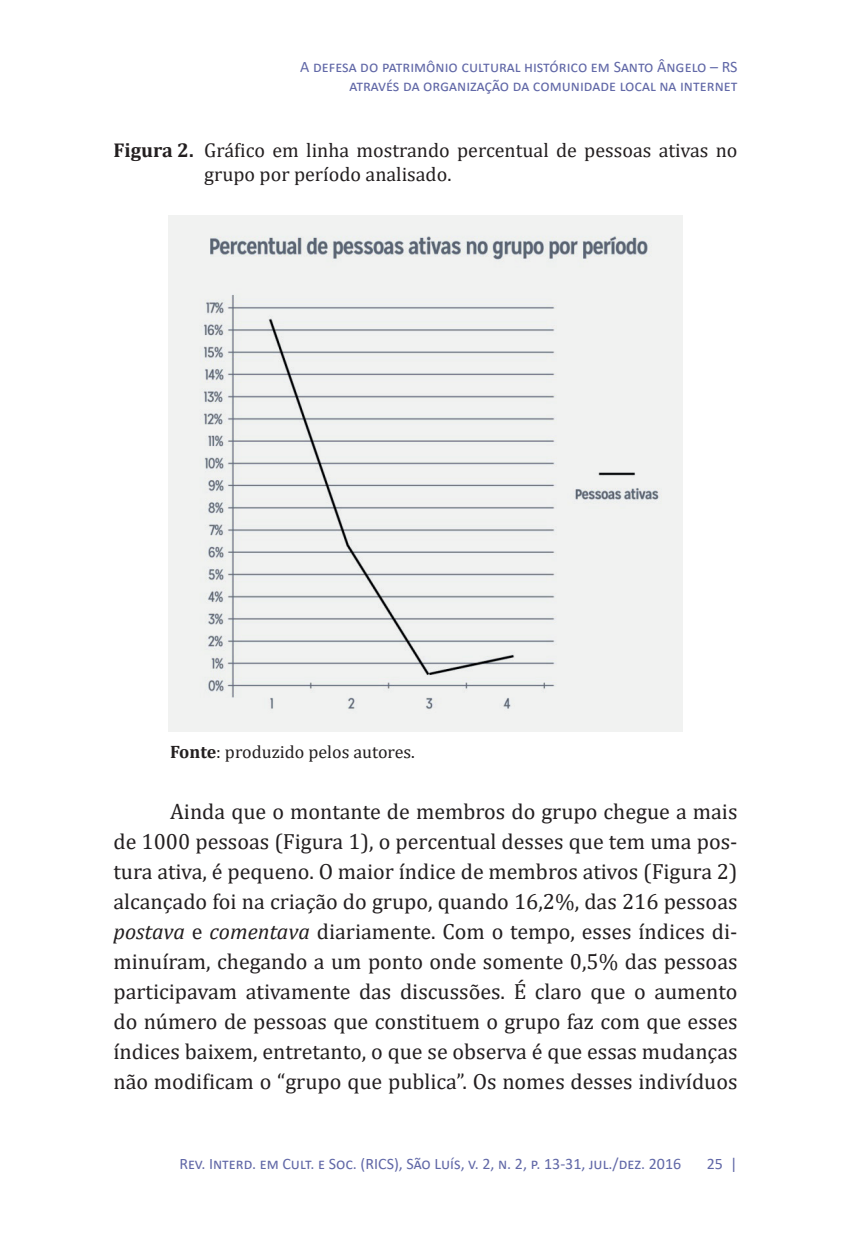
<style>
.page{position:relative;width:851px;height:1248px;background:#fff}
.page>*{position:absolute;margin:0;border:0;box-sizing:border-box;transform-origin:0 0}
._01_Paragrafo{font:22px/30px "Cambria";color:#231f20;text-align:justify}
.t1{font:20px/24px "Cambria";color:#231f20}
.t2{font:18px "Cambria";color:#231f20}
.t3{font:16px/19.2px "Calibri";color:#6168a7;text-align:right}
.s1{font-weight:700}
.s2{font-style:italic}
</style>
<div class="page">
<img style="left:169px;top:215px;width:513px;height:516px">
<p class="t3" style="left:300px;top:56px;width:439px">A defesa do patrimônio cultural histórico em Santo Ângelo – RS através da organização da comunidade local na internet</p>
<p class="t1" style="left:204px;top:138px;width:534px;text-indent:-91px"><span class="s1">Figura 2.</span> Gráfico em linha mostrando percentual de pessoas ativas no grupo por período analisado.</p>
<p class="t2" style="left:170px;top:741px;width:246px"><span class="s1">Fonte</span>: produzido pelos autores.</p>
<p class="_01_Paragrafo" style="left:113px;top:795px;width:625px;text-indent:57px">Ainda que o montante de membros do grupo chegue a mais de 1000 pessoas (Figura 1), o percentual desses que tem uma pos&shy;tura ativa, é pequeno. O maior índice de membros ativos (Figura 2) alcançado foi na criação do grupo, quando 16,2%, das 216 pessoas <span class="s2">postava</span> e <span class="s2">comentava</span> diariamente. Com o tempo, esses índices di&shy;minuíram, chegando a um ponto onde somente 0,5% das pessoas participavam ativamente das discussões. É claro que o aumento do número de pessoas que constituem o grupo faz com que esses índices baixem, entretanto, o que se observa é que essas mudanças não modificam o “grupo que publica”. Os nomes desses indivíduos</p>
<p class="t3" style="left:179px;top:1153px;width:503px">Rev. Interd. em Cult. e Soc. (RICS), São Luís, v. 2, n. 2, p. 13-31, jul./dez. 2016</p>
<p class="t3" style="left:706px;top:1153px;width:32px">25 |</p>
</div>
